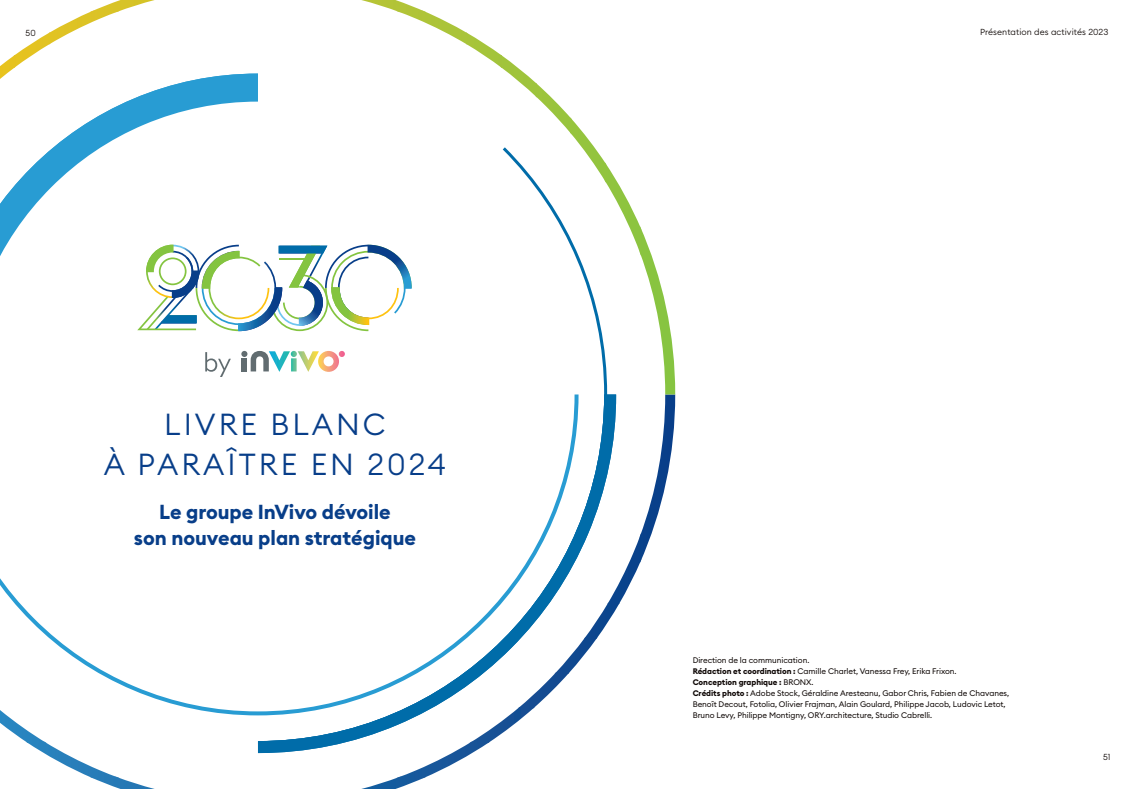
<style>
.page{position:relative;width:1134px;height:789px;background:#fff}
.page>*{position:absolute;margin:0;border:0;box-sizing:border-box;transform-origin:0 0}
.t1{font:300 30px/40px "Euclid Circular B";letter-spacing:.1em;color:#083e89;text-align:center}
.t2{font:700 20px/26px "Euclid Circular B";color:#083e89;text-align:center}
.t3{font:300 8.6px "Euclid Circular B";letter-spacing:.01em;color:#0f0806}
.Signat_Exergue_Regular{font:8px/11px "Euclid Circular B";letter-spacing:-.005em;color:#0f0806}
.Signat_Exergue_Regular-2{font:700 8px "Euclid Circular B";letter-spacing:-.005em;color:#0f0806}
.s1{font-weight:700}
.s2{font-weight:400}
</style>
<div class="page">
<img style="left:90px;top:777px;width:336px;height:11px">
<img style="left:26px;top:742px;width:91px;height:35px">
<img style="left:399px;top:752px;width:75px;height:25px">
<img style="left:0;top:715px;width:45px;height:27px">
<img style="left:616px;top:603px;width:4px;height:6px">
<img style="left:616px;top:536px;width:24px;height:67px">
<img style="left:640px;top:228px;width:35px;height:335px">
<img style="left:607px;top:165px;width:34px;height:90px">
<img style="left:578px;top:126px;width:16px;height:21px">
<img style="left:0;top:55px;width:14px;height:18px">
<img style="left:502px;top:55px;width:22px;height:18px">
<img style="left:14px;top:33px;width:35px;height:35px">
<img style="left:467px;top:33px;width:35px;height:35px">
<img style="left:49px;top:12px;width:68px;height:33px">
<img style="left:399px;top:12px;width:68px;height:33px">
<img style="left:90px;top:0;width:336px;height:12px">
<svg style="left:578px;top:147px;width:29px;height:247px"></svg>
<svg style="left:0;top:73px;width:578px;height:642px"></svg>
<svg style="left:258px;top:394px;width:358px;height:358px"></svg>
<p class="t3" style="left:26px;top:27px;width:12px">50</p>
<p class="t1" style="left:104px;top:403px;width:344px">LIVRE BLANC<br>À PARAÎTRE EN 2024</p>
<p class="t2" style="left:134px;top:499px;width:284px">Le groupe InVivo dévoile<br>son nouveau plan stratégique</p>
<p class="t3" style="left:980px;top:27px;width:130px">Présentation des activités 2023</p>
<p class="Signat_Exergue_Regular" style="left:693px;top:654px;width:118px">Direction de la communication.</p>
<p class="Signat_Exergue_Regular" style="left:693px;top:665px;width:265px"><span class="s1">Rédaction et coordination :</span> Camille Charlet, Vanessa Frey, Erika Frixon.</p>
<p class="Signat_Exergue_Regular-2" style="left:693px;top:676px;width:122px">Conception graphique : <span class="s2">BRONX.</span></p>
<p class="Signat_Exergue_Regular" style="left:693px;top:687px;width:318px"><span class="s1">Crédits photo :</span> Adobe Stock, Géraldine Aresteanu, Gabor Chris, Fabien de Chavanes,<br>Benoît Decout, Fotolia, Olivier Frajman, Alain Goulard, Philippe Jacob, Ludovic Letot,<br>Bruno Levy, Philippe Montigny, ORY.architecture, Studio Cabrelli.</p>
<p class="t3" style="left:1103px;top:750px;width:9px">51</p>
</div>
